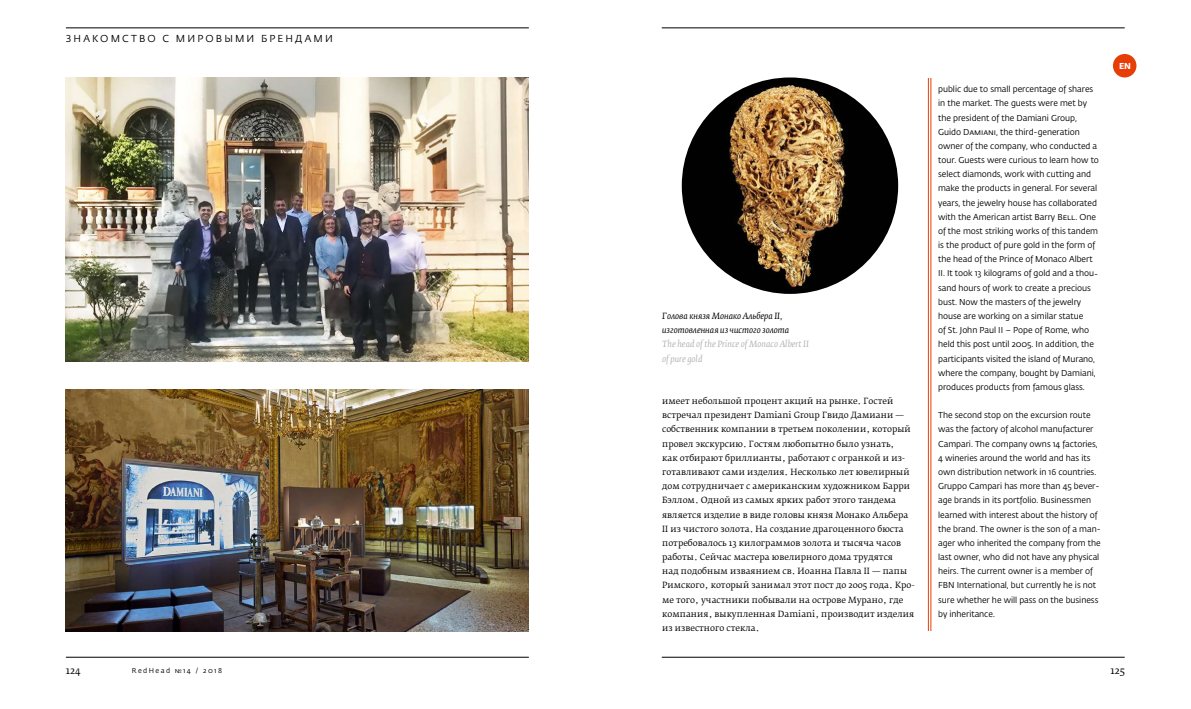
<style>
.page{position:relative;width:1191px;height:709px;background:#fff}
.page>*{position:absolute;margin:0;border:0;box-sizing:border-box;transform-origin:0 0}
.t1{font:10px "Fedra Sans Pro";letter-spacing:.21em;color:#000}
.t2{font:10px "Fedra Serif B Pro";color:#000}
.t3{font:8.5px/14.2px "Fedra Sans Pro";letter-spacing:-.005em;color:#000}
.t4{font:8.5px/14.2px "Fedra Serif B Pro";color:#000}
.t5{font:italic 8.5px/14.2px "Fedra Serif B Pro";color:#000}
.t6{font:italic 8.5px/14.2px "Fedra Serif B Pro";color:#b1b2b3}
.t7{font:700 8.5px "Fedra Sans Pro";color:#fff}
.t8{font:7px "Fedra Sans Pro";letter-spacing:.2em;color:#000}
</style>
<div class="page">
<hr style="left:930px;top:78px;width:1px;height:553px;background:#e73e07">
<hr style="left:928px;top:78px;width:1px;height:553px;background:#e73e07">
<div style="left:1113px;top:54px;width:23px;height:23px;background:#e73e07;border-radius:50%"></div>
<img style="left:66px;top:78px;width:463px;height:283px">
<img style="left:66px;top:390px;width:463px;height:241px">
<img style="left:682px;top:77px;width:216px;height:217px;border-radius:108px">
<hr style="left:66px;top:27px;width:463px;height:1px;background:#000">
<hr style="left:66px;top:656px;width:463px;height:1px;background:#000">
<hr style="left:662px;top:27px;width:462px;height:1px;background:#000">
<hr style="left:662px;top:656px;width:462px;height:1px;background:#000">
<p class="t1" style="left:66px;top:31px;width:268px">ЗНАКОМСТВО С МИРОВЫМИ БРЕНДАМИ</p>
<p class="t5" style="left:662px;top:309px;width:129px">Голова князя Монако Альбера II, изготовленная из чистого золота</p>
<p class="t6" style="left:662px;top:337px;width:148px">The head of the Prince of Monaco Albert II of pure gold</p>
<p class="t4" style="left:662px;top:394px;width:254px">имеет небольшой процент акций на рынке. Гостей встречал президент Damiani Group Гвидо Дамиани — собственник компании в третьем поколении, который провел экскурсию. Гостям любопытно было узнать,<br>как отбирают бриллианты, работают с огранкой и из&shy;готавливают сами изделия. Несколько лет ювелирный дом сотрудничает с американским художником Барри Бэллом. Одной из самых ярких работ этого тандема является изделие в виде головы князя Монако Альбера II из чистого золота. На создание драгоценного бюста потребовалось 13 килограммов золота и тысяча часов работы. Сейчас мастера ювелирного дома трудятся<br>над подобным изваянием св. Иоанна Павла II — папы Римского, который занимал этот пост до 2005 года. Кро&shy;ме того, участники побывали на острове Мурано, где компания, выкупленная Damiani, производит изделия из известного стекла.</p>
<p class="t3" style="left:938px;top:82px;width:162px">public due to small percentage of shares in the market. The guests were met by the president of the Damiani Group, Guido Damiani, the third-generation owner of the company, who conducted a tour. Guests were curious to learn how to select diamonds, work with cutting and make the products in general. For several years, the jewelry house has collaborated with the American artist Barry Bell. One of the most striking works of this tandem is the product of pure gold in the form of the head of the Prince of Monaco Albert II. It took 13 kilograms of gold and a thou&shy;sand hours of work to create a precious bust. Now the masters of the jewelry house are working on a similar statue<br>of St. John Paul II – Pope of Rome, who held this post until 2005. In addition, the participants visited the island of Murano, where the company, bought by Damiani, produces products from famous glass.</p>
<p class="t3" style="left:938px;top:408px;width:164px">The second stop on the excursion route was the factory of alcohol manufacturer Campari. The company owns 14 factories, 4 wineries around the world and has its own distribution network in 16 countries.<br>Gruppo Campari has more than 45 bever&shy;age brands in its portfolio. Businessmen learned with interest about the history of the brand. The owner is the son of a man&shy;ager who inherited the company from the last owner, who did not have any physical heirs. The current owner is a member of FBN International, but currently he is not sure whether he will pass on the business by inheritance.</p>
<p class="t7" style="left:1119px;top:59px;width:14px">EN</p>
<p class="t2" style="left:66px;top:663px;width:16px">124</p>
<p class="t8" style="left:132px;top:666px;width:92px">RedHead №14 / 2018</p>
<p class="t2" style="left:1110px;top:663px;width:16px">125</p>
</div>
